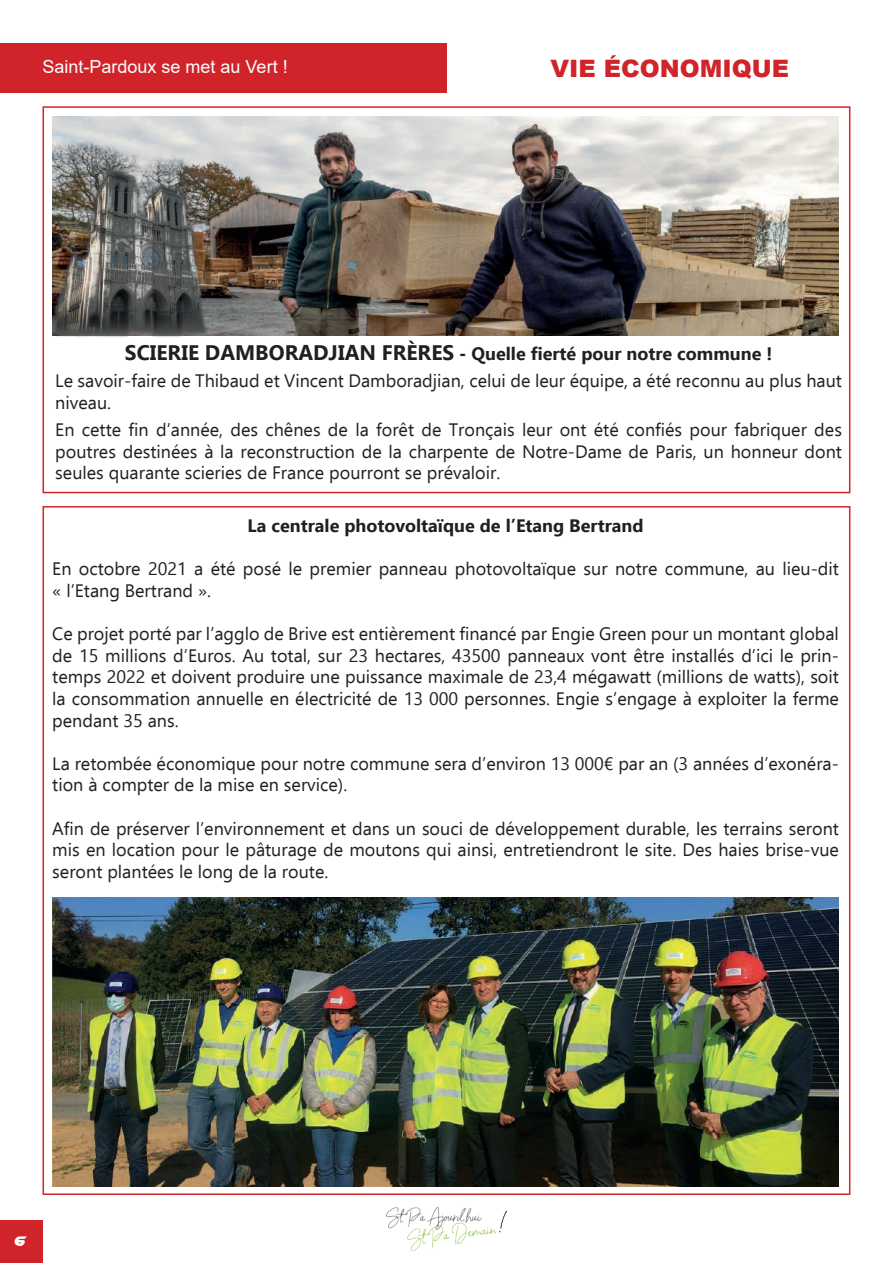
<style>
.page{position:relative;width:893px;height:1263px;background:#fff}
.page>*{position:absolute;margin:0;border:0;box-sizing:border-box;transform-origin:0 0}
.t1{font:900 24px "Arial";color:#d1232a}
.t2{font:18px/21.6px "Ebrima";color:#231f20}
.t3{font:700 18px "Ebrima";color:#231f20}
.t4{font:18px "Arial";color:#fff}
.t5{font:18px "Airstrike";color:#fff}
.s1{font-weight:700;font-size:21px}
.s2{font-weight:700}
</style>
<div class="page">
<div style="left:0;top:1220px;width:43px;height:43px;background:#d1232a"></div>
<div style="left:0;top:43px;width:446px;height:49px;background:#d1232a"></div>
<img style="left:387px;top:1208px;width:119px;height:42px">
<img style="left:52px;top:897px;width:787px;height:289px">
<img style="left:52px;top:117px;width:787px;height:219px">
<div style="left:43px;top:106px;width:807px;height:387px;border:2px solid #d1232a"></div>
<div style="left:53px;top:163px;width:156px;height:175px;background:#4f5152;opacity:.97"></div>
<img style="left:55px;top:166px;width:151px;height:170px">
<p class="t4" style="left:43px;top:54px;width:247px">Saint-Pardoux se met au Vert !</p>
<h1 class="t1" style="left:550px;top:51px;width:240px">VIE ÉCONOMIQUE</h1>
<p class="t2" style="left:55px;top:340px;width:788px;line-height:27px;text-align:center"><span class="s1">SCIERIE DAMBORADJIAN FRÈRES</span> <span class="s2">- Quelle fierté pour notre commune !<br></span>Le savoir-faire de Thibaud et Vincent Damboradjian, celui de leur équipe, a été reconnu au plus haut</p>
<p class="t2" style="left:55px;top:389px;width:788px;line-height:27px">niveau.<br>En cette fin d’année, des chênes de la forêt de Tronçais leur ont été confiés pour fabriquer des</p>
<p class="t2" style="left:55px;top:440px;width:788px">poutres destinées à la reconstruction de la charpente de Notre-Dame de Paris, un honneur dont seules quarante scieries de France pourront se prévaloir.</p>
<p class="t3" style="left:248px;top:511px;width:397px">La centrale photovoltaïque de l’Etang Bertrand</p>
<p class="t2" style="left:52px;top:557px;width:788px">En octobre 2021 a été posé le premier panneau photovoltaïque sur notre commune, au lieu-dit « l’Etang Bertrand ».</p>
<p class="t2" style="left:52px;top:622px;width:788px;text-align:justify">Ce projet porté par l’agglo de Brive est entièrement financé par Engie Green pour un montant global de 15 millions d’Euros. Au total, sur 23 hectares, 43500 panneaux vont être installés d’ici le prin&shy;temps 2022 et doivent produire une puissance maximale de 23,4 mégawatt (millions de watts), soit la consommation annuelle en électricité de 13 000 personnes. Engie s’engage à exploiter la ferme pendant 35 ans.</p>
<p class="t2" style="left:52px;top:752px;width:788px">La retombée économique pour notre commune sera d’environ 13 000€ par an (3 années d’exonéra&shy;tion à compter de la mise en service).</p>
<p class="t2" style="left:52px;top:817px;width:788px;text-align:justify">Afin de préserver l’environnement et dans un souci de développement durable, les terrains seront mis en location pour le pâturage de moutons qui ainsi, entretiendront le site. Des haies brise-vue seront plantées le long de la route.</p>
<p class="t5" style="left:12px;top:1232px;width:13px">6</p>
</div>
